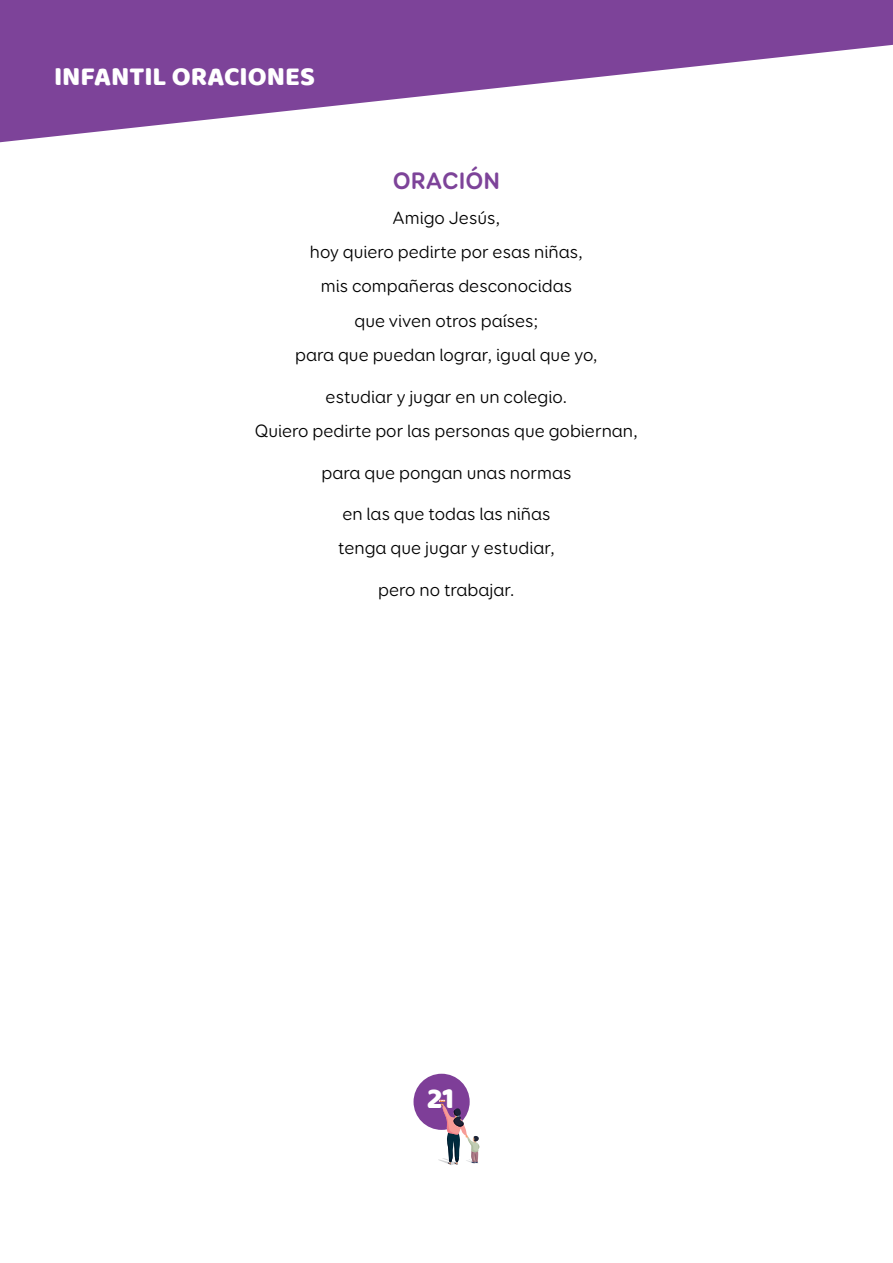
<style>
.page{position:relative;width:893px;height:1263px;background:#fff}
.page>*{position:absolute;margin:0;border:0;box-sizing:border-box;transform-origin:0 0}
.t1{font:30px "Baloo";color:#fff}
.t2{font:27px "Baloo";color:#fff}
.titulo_oracion{font:700 24px "Booster Next FY";color:#7d4399}
.parrafo_oracion{font:18px "Booster Next FY";color:#000}
</style>
<div class="page">
<svg style="left:0;top:0;width:893px;height:143px;fill:#7d4399"></svg>
<div style="left:414px;top:1074px;width:56px;height:56px;background:#7e3e98;border-radius:50%"></div>
<svg style="left:438px;top:1100px;width:42px;height:65px"></svg>
<h2 class="t2" style="left:54px;top:59px;width:262px">INFANTIL ORACIONES</h2>
<p class="titulo_oracion" style="left:393px;top:166px;width:109px">ORACIÓN</p>
<p class="parrafo_oracion" style="left:393px;top:207px;width:109px">Amigo Jesús,</p>
<p class="parrafo_oracion" style="left:310px;top:241px;width:275px">hoy quiero pedirte por esas niñas,</p>
<p class="parrafo_oracion" style="left:321px;top:275px;width:253px">mis compañeras desconocidas</p>
<p class="parrafo_oracion" style="left:354px;top:310px;width:185px">que viven otros países;</p>
<p class="parrafo_oracion" style="left:295px;top:344px;width:304px">para que puedan lograr, igual que yo,</p>
<p class="parrafo_oracion" style="left:326px;top:385px;width:243px">estudiar y jugar en un colegio.</p>
<p class="parrafo_oracion" style="left:255px;top:420px;width:385px">Quiero pedirte por las personas que gobiernan,</p>
<p class="parrafo_oracion" style="left:322px;top:461px;width:251px">para que pongan unas normas</p>
<p class="parrafo_oracion" style="left:342px;top:503px;width:210px">en las que todas las niñas</p>
<p class="parrafo_oracion" style="left:338px;top:537px;width:218px">tenga que jugar y estudiar,</p>
<p class="parrafo_oracion" style="left:378px;top:579px;width:138px">pero no trabajar.</p>
<h1 class="t1" style="left:427px;top:1080px;width:29px">21</h1>
</div>
